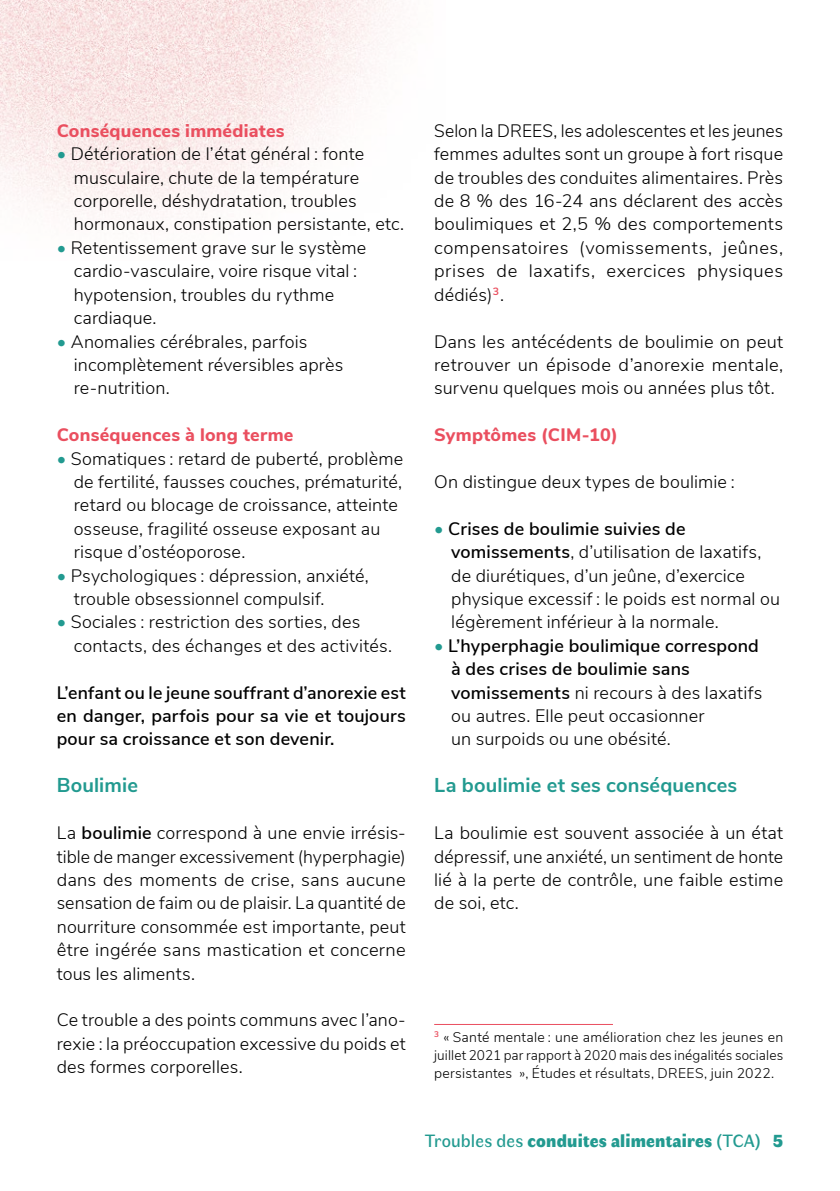
<style>
.page{position:relative;width:840px;height:1191px;background:#fff}
.page>*{position:absolute;margin:0;border:0;box-sizing:border-box;transform-origin:0 0}
.T2{font:700 20px "Nunito Sans";letter-spacing:.005em;color:#229a90}
.puce1{font:300 18px/23.4px "Nunito Sans";letter-spacing:.01em;color:#000}
.CORPS{font:300 18px/23.4px "Nunito Sans";letter-spacing:.01em;color:#000;text-align:justify}
.CORPS-2{font:600 18px/23.4px "Nunito Sans";letter-spacing:.01em;color:#000;text-align:justify}
.T3{font:800 18px "Nunito Sans";letter-spacing:.01em;color:#ea4f5f}
.t1{font:900 18px "Faune Display";letter-spacing:.01em;color:#229a90}
.Notes{font:300 14px/18px "Nunito Sans";letter-spacing:.02em;color:#000;text-align:justify}
.s1{color:#229a90}
.s2{font-weight:600}
.s3{font-family:"Faune Text";font-weight:400}
</style>
<div class="page">
<img style="left:0;top:0;width:396px;height:218px">
<hr style="left:434px;top:1024px;width:178px;height:1px;background:#ea4f5f">
<p class="T3" style="left:57px;top:117px;width:229px">Conséquences immédiates</p>
<p class="puce1" style="left:74px;top:141px;width:332px;text-indent:-17px"><span class="s1">•</span> Détérioration de l’état général : fonte musculaire, chute de la température corporelle, déshydratation, troubles hormonaux, constipation persistante, etc.</p>
<p class="puce1" style="left:74px;top:235px;width:294px;text-indent:-17px"><span class="s1">•</span> Retentissement grave sur le système cardio-vasculaire, voire risque vital : hypotension, troubles du rythme cardiaque.</p>
<p class="puce1" style="left:74px;top:328px;width:271px;text-indent:-17px"><span class="s1">•</span> Anomalies cérébrales, parfois incomplètement réversibles après re-nutrition.</p>
<p class="T3" style="left:57px;top:422px;width:238px">Conséquences à long terme</p>
<p class="puce1" style="left:74px;top:445px;width:331px;text-indent:-17px"><span class="s1">•</span> Somatiques : retard de puberté, problème de fertilité, fausses couches, prématurité, retard ou blocage de croissance, atteinte osseuse, fragilité osseuse exposant au risque d’ostéoporose.</p>
<p class="puce1" style="left:74px;top:562px;width:296px;text-indent:-17px"><span class="s1">•</span> Psychologiques : dépression, anxiété, trouble obsessionnel compulsif.</p>
<p class="puce1" style="left:74px;top:609px;width:319px;text-indent:-17px"><span class="s1">•</span> Sociales : restriction des sorties, des contacts, des échanges et des activités.</p>
<p class="CORPS-2" style="left:57px;top:679px;width:350px">L’enfant ou le jeune souffrant d’anorexie est en danger, parfois pour sa vie et toujours pour sa croissance et son devenir.</p>
<p class="T2" style="left:57px;top:770px;width:83px">Boulimie</p>
<p class="CORPS" style="left:57px;top:820px;width:350px">La <span class="s2">boulimie</span> correspond à une envie irrésis&shy;tible de manger excessivement (hyperphagie) dans des moments de crise, sans aucune sensation de faim ou de plaisir. La quantité de nourriture consommée est importante, peut être ingérée sans mastication et concerne tous les aliments.</p>
<p class="CORPS" style="left:57px;top:1007px;width:350px">Ce trouble a des points communs avec l’ano&shy;rexie : la préoccupation excessive du poids et des formes corporelles.</p>
<p class="CORPS" style="left:434px;top:118px;width:350px">Selon la DREES, les adolescentes et les jeunes femmes adultes sont un groupe à fort risque de troubles des conduites alimentaires. Près de 8 % des 16-24 ans déclarent des accès boulimiques et 2,5 % des comportements compensatoires (vomissements, jeûnes, prises de laxatifs, exercices physiques dédiés)<sup>3</sup>.</p>
<p class="CORPS" style="left:434px;top:328px;width:350px">Dans les antécédents de boulimie on peut retrouver un épisode d’anorexie mentale, survenu quelques mois ou années plus tôt.</p>
<p class="T3" style="left:434px;top:422px;width:185px">Symptômes (CIM-10)</p>
<p class="CORPS" style="left:434px;top:469px;width:302px">On distingue deux types de boulimie :</p>
<p class="puce1" style="left:451px;top:516px;width:330px;text-indent:-17px"><span class="s1">•</span> <span class="s2">Crises de boulimie suivies de vomissements</span>, d’utilisation de laxatifs, de diurétiques, d’un jeûne, d’exercice physique excessif : le poids est normal ou légèrement inférieur à la normale.</p>
<p class="puce1" style="left:451px;top:633px;width:312px;text-indent:-17px"><span class="s1">•</span> <span class="s2">L’hyperphagie boulimique correspond à des crises de boulimie sans vomissements</span> ni recours à des laxatifs ou autres. Elle peut occasionner<br>un surpoids ou une obésité.</p>
<p class="T2" style="left:434px;top:770px;width:304px">La boulimie et ses conséquences</p>
<p class="CORPS" style="left:434px;top:820px;width:350px">La boulimie est souvent associée à un état dépressif, une anxiété, un sentiment de honte lié à la perte de contrôle, une faible estime de soi, etc.</p>
<p class="Notes" style="left:434px;top:1027px;width:350px"><sup>3</sup> « Santé mentale : une amélioration chez les jeunes en juillet 2021 par rapport à 2020 mais des inégalités sociales persistantes », Études et résultats, DREES, juin 2022.</p>
<p class="t1" style="left:425px;top:1127px;width:359px"><span class="s3">Troubles des</span> conduites alimentaires <span class="s3">(TCA)</span> 5</p>
</div>
